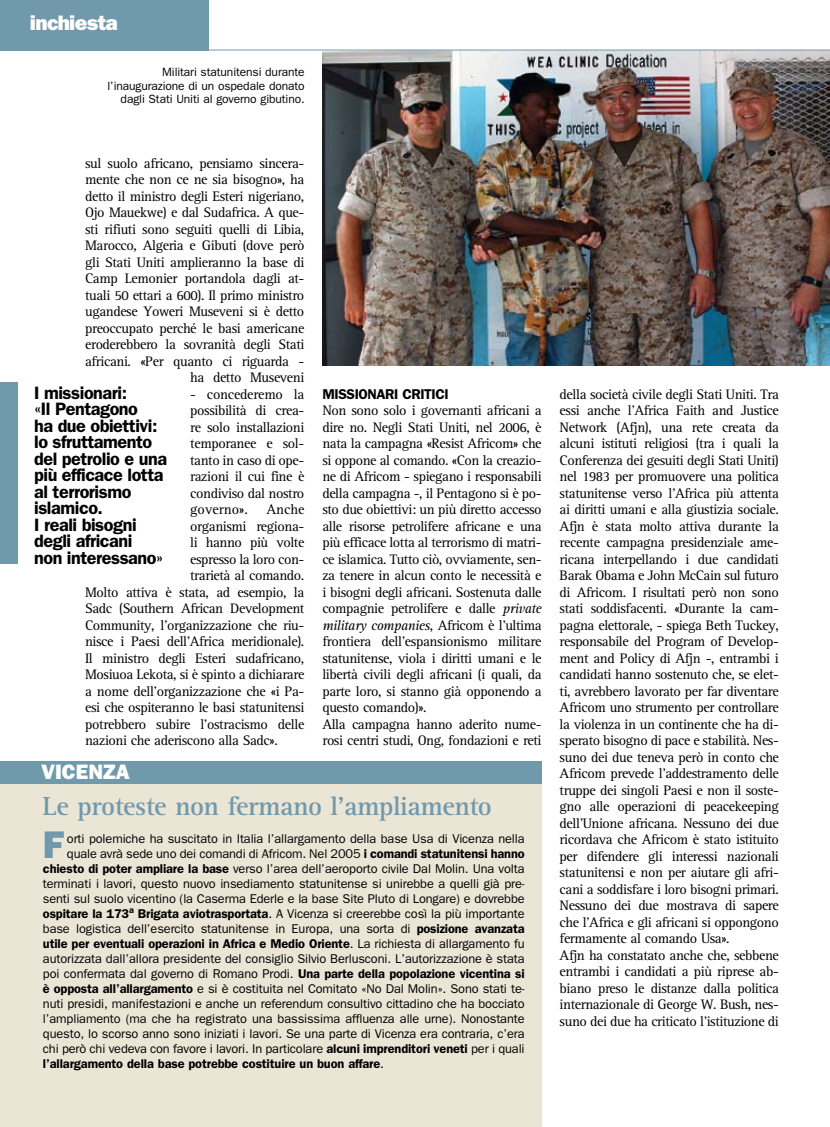
<style>
.page{position:relative;width:830px;height:1127px;background:#fff}
.page>*{position:absolute;margin:0;border:0;box-sizing:border-box;transform-origin:0 0}
.t1{font:38.7px "ITC Franklin Gothic Std Hvy";color:#7199ac}
.t2{font:700 27px "Rotis Serif";letter-spacing:-.02em;color:#7199ac}
.t3{font:21px "ITC Franklin Gothic Std Hvy";letter-spacing:-.03em;color:#fff}
.t4{font:21px "ITC Franklin Gothic Std Hvy";color:#fff}
.t5{font:600 18px/16.5px "ITC Franklin Gothic Std";letter-spacing:-.025em;color:#000}
.t6{font:14.25px/16.5px "Rotis Serif";letter-spacing:-.03em;color:#000}
.t7{font:600 14.25px "ITC Franklin Gothic Std";letter-spacing:-.03em;color:#000}
.t8{font:12.75px "ITC Franklin Gothic Std";letter-spacing:-.01em;color:#000}
.t9{font:600 12.75px "ITC Franklin Gothic Std";letter-spacing:-.01em;color:#000}
.t10{font:12px/13.5px "ITC Franklin Gothic Std";letter-spacing:-.01em;color:#000;text-align:right}
.s1{font-style:italic}
.s2{font-weight:600}
.s3{font-weight:400}
</style>
<div class="page">
<img style="left:322px;top:51px;width:507px;height:315px">
<div style="left:0;top:0;width:208px;height:50px;background:#7199ac"></div>
<div style="left:0;top:762px;width:541px;height:365px;background:#ebe5d6"></div>
<div style="left:0;top:761px;width:541px;height:22px;background:#7199ac"></div>
<hr style="left:0;top:50px;width:829px;height:1px;background:#7199ac">
<div style="left:0;top:382px;width:18px;height:182px;background:#7199ac"></div>
<h3 class="t3" style="left:30px;top:10px;width:89px">inchiesta</h3>
<p class="t10" style="left:107px;top:66px;width:199px">Militari statunitensi durante l’inaugurazione di un ospedale donato dagli Stati Uniti al governo gibutino.</p>
<p class="t6" style="left:85px;top:155px;width:221px;text-align:right">sul suolo africano, pensiamo sincera&shy;mente che non ce ne sia bisogno», ha detto il ministro degli Esteri nigeriano, Ojo Mauekwe) e dal Sudafrica. A que&shy;sti rifiuti sono seguiti quelli di Libia, Marocco, Algeria e Gibuti (dove però gli Stati Uniti amplieranno la base di Camp Lemonier portandola dagli at&shy;tuali 50 ettari a 600). Il primo ministro ugandese Yoweri Museveni si è detto preoccupato perché le basi americane eroderebbero la sovranità degli Stati africani. «Per quanto ci riguarda - ha detto Museveni</p>
<p class="t6" style="left:190px;top:386px;width:116px;text-align:justify">- concederemo la possibilità di crea&shy;re solo installazioni temporanee e sol&shy;tanto in caso di ope&shy;razioni il cui fine è condiviso dal nostro governo».</p>
<p class="t5" style="left:34px;top:384px;width:134px">I missionari:<br>«Il Pentagono<br>ha due obiettivi: lo sfruttamento del petrolio e una più efficace lotta al terrorismo islamico.<br>I reali bisogni degli africani<br>non interessano»</p>
<p class="t6" style="left:266px;top:502px;width:39px">Anche</p>
<p class="t6" style="left:190px;top:518px;width:115px">organismi regiona-</p>
<p class="t6" style="left:190px;top:535px;width:116px">li hanno più volte</p>
<p class="t6" style="left:190px;top:551px;width:116px">espresso la loro con-</p>
<p class="t6" style="left:190px;top:568px;width:116px">trarietà al comando.</p>
<p class="t6" style="left:85px;top:584px;width:221px">Molto attiva è stata, ad esempio, la</p>
<p class="t6" style="left:85px;top:601px;width:221px">Sadc (Southern African Development</p>
<p class="t6" style="left:85px;top:617px;width:221px">Community, l’organizzazione che riu-</p>
<p class="t6" style="left:85px;top:634px;width:221px">nisce i Paesi dell’Africa meridionale).</p>
<p class="t6" style="left:85px;top:650px;width:221px">Il ministro degli Esteri sudafricano,</p>
<p class="t6" style="left:85px;top:667px;width:221px">Mosiuoa Lekota, si è spinto a dichiarare</p>
<p class="t6" style="left:85px;top:683px;width:221px">a nome dell’organizzazione che «i Pa-</p>
<p class="t6" style="left:85px;top:700px;width:221px">esi che ospiteranno le basi statunitensi</p>
<p class="t6" style="left:85px;top:716px;width:221px">potrebbero subire l’ostracismo delle</p>
<p class="t6" style="left:85px;top:733px;width:194px">nazioni che aderiscono alla Sadc».</p>
<p class="t7" style="left:322px;top:385px;width:128px">MISSIONARI CRITICI</p>
<p class="t6" style="left:322px;top:403px;width:221px">Non sono solo i governanti africani a dire no. Negli Stati Uniti, nel 2006, è nata la campagna «Resist Africom» che si oppone al comando. «Con la creazio&shy;ne di Africom - spiegano i responsabili della campagna -, il Pentagono si è po&shy;sto due obiettivi: un più diretto accesso alle risorse petrolifere africane e una più efficace lotta al terrorismo di matri&shy;ce islamica. Tutto ciò, ovviamente, sen&shy;za tenere in alcun conto le necessità e i bisogni degli africani. Sostenuta dalle compagnie petrolifere e dalle <span class="s1">private military companies</span>, Africom è l’ultima frontiera dell’espansionismo militare statunitense, viola i diritti umani e le libertà civili degli africani (i quali, da parte loro, si stanno già opponendo a questo comando)».<br>Alla campagna hanno aderito nume&shy;rosi centri studi, Ong, fondazioni e reti</p>
<h3 class="t4" style="left:41px;top:760px;width:90px">VICENZA</h3>
<h2 class="t2" style="left:43px;top:790px;width:450px">Le proteste non fermano l’ampliamento</h2>
<h1 class="t1" style="left:43px;top:821px;width:22px">F</h1>
<p class="t8" style="left:67px;top:831px;width:459px">orti polemiche ha suscitato in Italia l’allargamento della base Usa di Vicenza nella</p>
<p class="t8" style="left:67px;top:846px;width:459px">quale avrà sede uno dei comandi di Africom. Nel 2005 <span class="s2">i comandi statunitensi hanno</span></p>
<p class="t8" style="left:43px;top:861px;width:483px"><span class="s2">chiesto di poter ampliare la base</span> verso l’area dell’aeroporto civile Dal Molin. Una volta</p>
<p class="t8" style="left:43px;top:876px;width:483px">terminati i lavori, questo nuovo insediamento statunitense si unirebbe a quelli già pre-</p>
<p class="t8" style="left:43px;top:891px;width:483px">senti sul suolo vicentino (la Caserma Ederle e la base Site Pluto di Longare) e dovrebbe</p>
<p class="t8" style="left:43px;top:906px;width:483px"><span class="s2">ospitare la 173</span><sup>a</sup> <span class="s2">Brigata aviotrasportata</span>. A Vicenza si creerebbe così la più importante</p>
<p class="t8" style="left:43px;top:921px;width:483px">base logistica dell’esercito statunitense in Europa, una sorta di <span class="s2">posizione avanzata</span></p>
<p class="t9" style="left:43px;top:935px;width:483px">utile per eventuali operazioni in Africa e Medio Oriente<span class="s3">. La richiesta di allargamento fu</span></p>
<p class="t8" style="left:43px;top:951px;width:483px">autorizzata dall’allora presidente del consiglio Silvio Berlusconi. L’autorizzazione è stata</p>
<p class="t8" style="left:43px;top:966px;width:483px">poi confermata dal governo di Romano Prodi. <span class="s2">Una parte della popolazione vicentina si</span></p>
<p class="t8" style="left:43px;top:981px;width:483px"><span class="s2">è opposta all’allargamento</span> e si è costituita nel Comitato «No Dal Molin». Sono stati te-</p>
<p class="t8" style="left:43px;top:996px;width:483px">nuti presidi, manifestazioni e anche un referendum consultivo cittadino che ha bocciato</p>
<p class="t8" style="left:43px;top:1011px;width:483px">l’ampliamento (ma che ha registrato una bassissima affluenza alle urne). Nonostante</p>
<p class="t8" style="left:43px;top:1026px;width:483px">questo, lo scorso anno sono iniziati i lavori. Se una parte di Vicenza era contraria, c’era</p>
<p class="t8" style="left:43px;top:1041px;width:483px">chi però chi vedeva con favore i lavori. In particolare <span class="s2">alcuni imprenditori veneti</span> per i quali</p>
<p class="t9" style="left:43px;top:1055px;width:342px">l’allargamento della base potrebbe costituire un buon affare<span class="s3">.</span></p>
<p class="t6" style="left:559px;top:386px;width:221px">della società civile degli Stati Uniti. Tra essi anche l’Africa Faith and Justice Network (Afjn), una rete creata da alcuni istituti religiosi (tra i quali la Conferenza dei gesuiti degli Stati Uniti) nel 1983 per promuovere una politica statunitense verso l’Africa più attenta ai diritti umani e alla giustizia sociale.<br>Afjn è stata molto attiva durante la recente campagna presidenziale ame&shy;ricana interpellando i due candidati Barak Obama e John McCain sul futuro di Africom. I risultati però non sono stati soddisfacenti. «Durante la cam&shy;pagna elettorale, - spiega Beth Tuckey, responsabile del Program of Develop&shy;ment and Policy di Afjn -, entrambi i candidati hanno sostenuto che, se elet&shy;ti, avrebbero lavorato per far diventare Africom uno strumento per controllare la violenza in un continente che ha di&shy;sperato bisogno di pace e stabilità. Nes&shy;suno dei due teneva però in conto che Africom prevede l’addestramento delle truppe dei singoli Paesi e non il soste&shy;gno alle operazioni di peacekeeping dell’Unione africana. Nessuno dei due ricordava che Africom è stato istituito per difendere gli interessi nazionali statunitensi e non per aiutare gli afri&shy;cani a soddisfare i loro bisogni primari.<br>Nessuno dei due mostrava di sapere che l’Africa e gli africani si oppongono fermamente al comando Usa».<br>Afjn ha constatato anche che, sebbene entrambi i candidati a più riprese ab&shy;biano preso le distanze dalla politica internazionale di George W. Bush, nes&shy;suno dei due ha criticato l’istituzione di</p>
</div>
